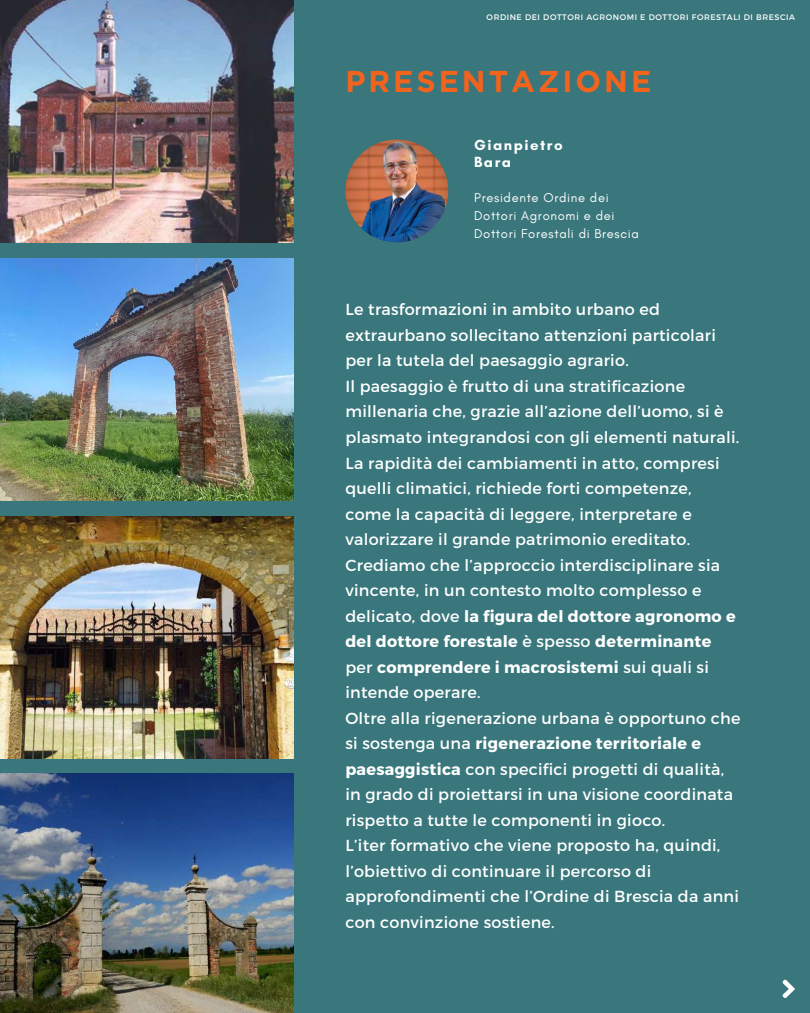
<style>
.page{position:relative;width:810px;height:1013px;background:#fff}
.page>*{position:absolute;margin:0;border:0;box-sizing:border-box;transform-origin:0 0}
.t1{font:700 30.1px "Gotham";letter-spacing:.1em;color:#f2631d}
.t2{font:16px/25.5px "Montserrat";letter-spacing:.015em;color:#fff}
.t3{font:700 15px/16.5px "Glacial Indifference";letter-spacing:.1em;color:#fff}
.t4{font:13px/18px "Glacial Indifference";letter-spacing:.05em;color:#fff}
.t5{font:8px "Montserrat";letter-spacing:.07em;color:#fff}
.s1{font-weight:700}
</style>
<div class="page">
<div style="left:0;top:0;width:810px;height:1012px;background:#39777c"></div>
<svg style="left:782px;top:979px;width:13px;height:19px"></svg>
<img style="left:0;top:0;width:293px;height:242px">
<img style="left:0;top:258px;width:293px;height:243px">
<img style="left:0;top:516px;width:293px;height:243px">
<img style="left:0;top:773px;width:293px;height:239px">
<img style="left:345px;top:139px;width:103px;height:103px;border-radius:50%">
<p class="t5" style="left:487px;top:12px;width:310px">ORDINE DEI DOTTORI AGRONOMI E DOTTORI FORESTALI DI BRESCIA</p>
<h1 class="t1" style="left:345px;top:63px;width:307px">PRESENTAZIONE</h1>
<p class="t3" style="left:474px;top:137px;width:90px">Gianpietro<br>Bara</p>
<p class="t4" style="left:474px;top:189px;width:166px">Presidente Ordine dei<br>Dottori Agronomi e dei<br>Dottori Forestali di Brescia</p>
<p class="t2" style="left:345px;top:296px;width:397px">Le trasformazioni in ambito urbano ed extraurbano sollecitano attenzioni particolari per la tutela del paesaggio agrario.<br>Il paesaggio è frutto di una stratificazione millenaria che, grazie all’azione dell’uomo, si è plasmato integrandosi con gli elementi naturali.<br>La rapidità dei cambiamenti in atto, compresi quelli climatici, richiede forti competenze, come la capacità di leggere, interpretare e valorizzare il grande patrimonio ereditato.<br>Crediamo che l’approccio interdisciplinare sia vincente, in un contesto molto complesso e delicato, dove <span class="s1">la figura del dottore agronomo e del dottore forestale</span> è spesso <span class="s1">determinante </span>per <span class="s1">comprendere i macrosistemi</span> sui quali si intende operare.<br>Oltre alla rigenerazione urbana è opportuno che si sostenga una <span class="s1">rigenerazione territoriale e paesaggistica</span> con specifici progetti di qualità, in grado di proiettarsi in una visione coordinata rispetto a tutte le componenti in gioco.<br>L’iter formativo che viene proposto ha, quindi, l’obiettivo di continuare il percorso di approfondimenti che l’Ordine di Brescia da anni con convinzione sostiene.</p>
</div>
